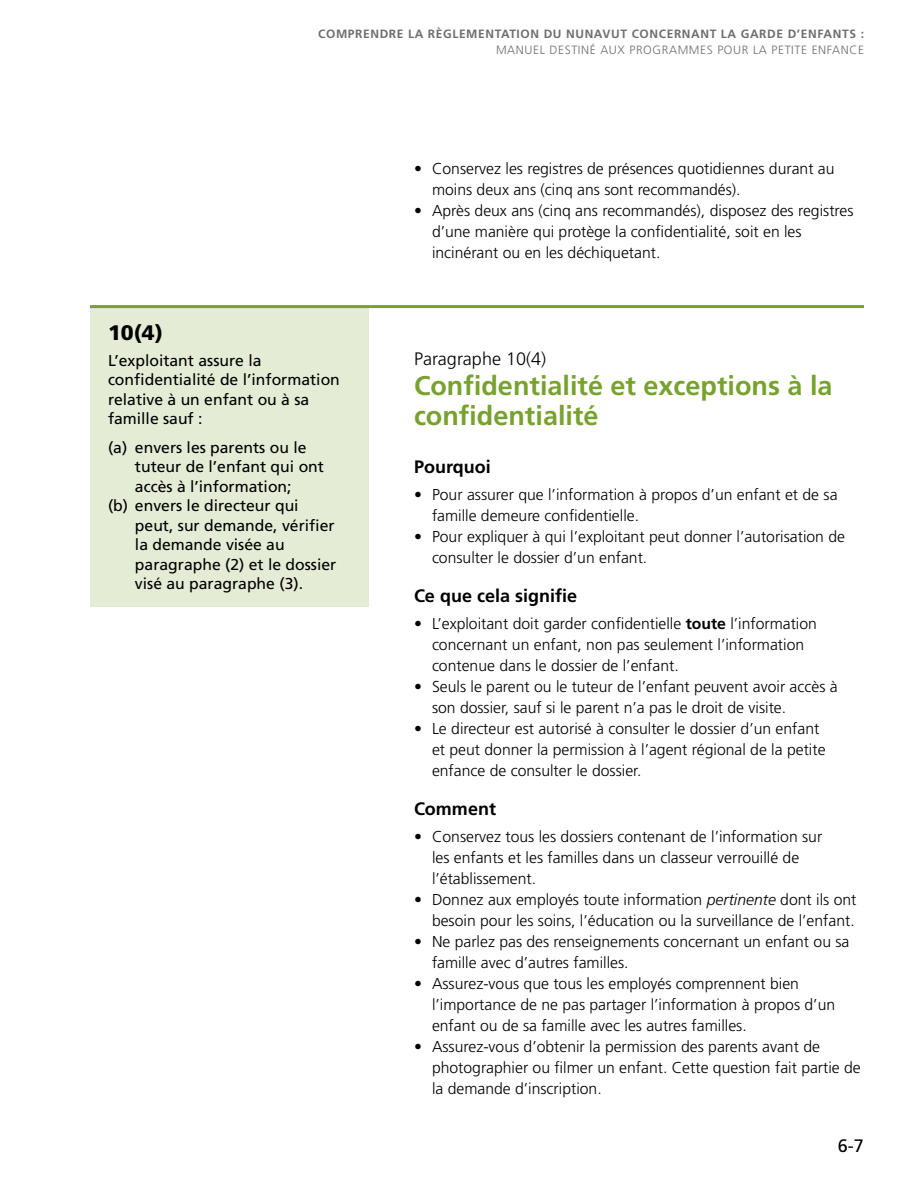
<style>
.page{position:relative;width:918px;height:1188px;background:#fff}
.page>*{position:absolute;margin:0;border:0;box-sizing:border-box;transform-origin:0 0}
.t1{font:700 27px/30px "Frutiger LT Std";color:#78a22f}
.t2{font:900 21px "Frutiger LT Std";color:#000}
.t3{font:700 18px "Frutiger LT Std";color:#000}
.t4{font:300 18px "Frutiger LT Std";color:#000}
.t5{font:18px "Frutiger LT Std";color:#000}
.t6{font:300 15.75px/21px "Frutiger LT Std";color:#000}
.t7{font:15.75px/19.5px "Frutiger LT Std";color:#000}
.t8{font:700 12px "Frutiger LT Std";letter-spacing:.05em;color:#6d6e71}
.t9{font:300 12px "Frutiger LT Std";letter-spacing:.05em;color:#6d6e71}
.s1{font-weight:700}
.s2{font-style:italic}
</style>
<div class="page">
<div style="left:90px;top:307px;width:279px;height:300px;background:#e4ecd5"></div>
<hr style="left:90px;top:305px;width:774px;height:3px;background:#78a22f">
<p class="t8" style="left:318px;top:27px;width:547px">COMPRENDRE LA RÈGLEMENTATION DU NUNAVUT CONCERNANT LA GARDE D’ENFANTS :</p>
<p class="t9" style="left:496px;top:43px;width:370px">MANUEL DESTINÉ AUX PROGRAMMES POUR LA PETITE ENFANCE</p>
<h2 class="t2" style="left:108px;top:320px;width:56px">10(4)</h2>
<p class="t7" style="left:108px;top:351px;width:233px">L’exploitant assure la confidentialité de l’information relative à un enfant ou à sa famille sauf :</p>
<p class="t7" style="left:108px;top:438px;width:200px">(a) envers les parents ou le</p>
<p class="t7" style="left:135px;top:457px;width:191px">tuteur de l’enfant qui ont</p>
<p class="t7" style="left:135px;top:477px;width:158px">accès à l’information;</p>
<p class="t7" style="left:108px;top:496px;width:192px">(b) envers le directeur qui</p>
<p class="t7" style="left:135px;top:516px;width:201px">peut, sur demande, vérifier</p>
<p class="t7" style="left:135px;top:535px;width:151px">la demande visée au</p>
<p class="t7" style="left:135px;top:555px;width:203px">paragraphe (2) et le dossier</p>
<p class="t7" style="left:135px;top:574px;width:167px">visé au paragraphe (3).</p>
<p class="t6" style="left:432px;top:158px;width:404px;text-indent:-18px">• Conservez les registres de présences quotidiennes durant au moins deux ans (cinq ans sont recommandés).</p>
<p class="t6" style="left:432px;top:200px;width:423px;text-indent:-18px">• Après deux ans (cinq ans recommandés), disposez des registres d’une manière qui protège la confidentialité, soit en les incinérant ou en les déchiquetant.</p>
<p class="t4" style="left:414px;top:349px;width:134px">Paragraphe 10(4)</p>
<h1 class="t1" style="left:414px;top:371px;width:420px">Confidentialité et exceptions à la confidentialité</h1>
<p class="t3" style="left:414px;top:456px;width:78px">Pourquoi</p>
<p class="t6" style="left:432px;top:484px;width:407px;text-indent:-18px">• Pour assurer que l’information à propos d’un enfant et de sa famille demeure confidentielle.</p>
<p class="t6" style="left:432px;top:526px;width:415px;text-indent:-18px">• Pour expliquer à qui l’exploitant peut donner l’autorisation de consulter le dossier d’un enfant.</p>
<p class="t3" style="left:414px;top:585px;width:165px">Ce que cela signifie</p>
<p class="t6" style="left:432px;top:613px;width:386px;text-indent:-18px">• L’exploitant doit garder confidentielle <span class="s1">toute</span> l’information concernant un enfant, non pas seulement l’information contenue dans le dossier de l’enfant.</p>
<p class="t6" style="left:432px;top:676px;width:407px;text-indent:-18px">• Seuls le parent ou le tuteur de l’enfant peuvent avoir accès à son dossier, sauf si le parent n’a pas le droit de visite.</p>
<p class="t6" style="left:432px;top:718px;width:395px;text-indent:-18px">• Le directeur est autorisé à consulter le dossier d’un enfant et peut donner la permission à l’agent régional de la petite enfance de consulter le dossier.</p>
<p class="t3" style="left:414px;top:798px;width:84px">Comment</p>
<p class="t6" style="left:432px;top:826px;width:392px;text-indent:-18px">• Conservez tous les dossiers contenant de l’information sur les enfants et les familles dans un classeur verrouillé de l’établissement.</p>
<p class="t6" style="left:414px;top:889px;width:444px;text-align:right">• Donnez aux employés toute information <span class="s2">pertinente</span> dont ils ont besoin pour les soins, l’éducation ou la surveillance de l’enfant.</p>
<p class="t6" style="left:432px;top:931px;width:419px;text-indent:-18px">• Ne parlez pas des renseignements concernant un enfant ou sa famille avec d’autres familles.</p>
<p class="t6" style="left:432px;top:973px;width:405px;text-indent:-18px">• Assurez-vous que tous les employés comprennent bien l’importance de ne pas partager l’information à propos d’un enfant ou de sa famille avec les autres familles.</p>
<p class="t6" style="left:432px;top:1036px;width:430px;text-indent:-18px">• Assurez-vous d’obtenir la permission des parents avant de photographier ou filmer un enfant. Cette question fait partie de la demande d’inscription.</p>
<p class="t5" style="left:838px;top:1135px;width:28px">6-7</p>
</div>
